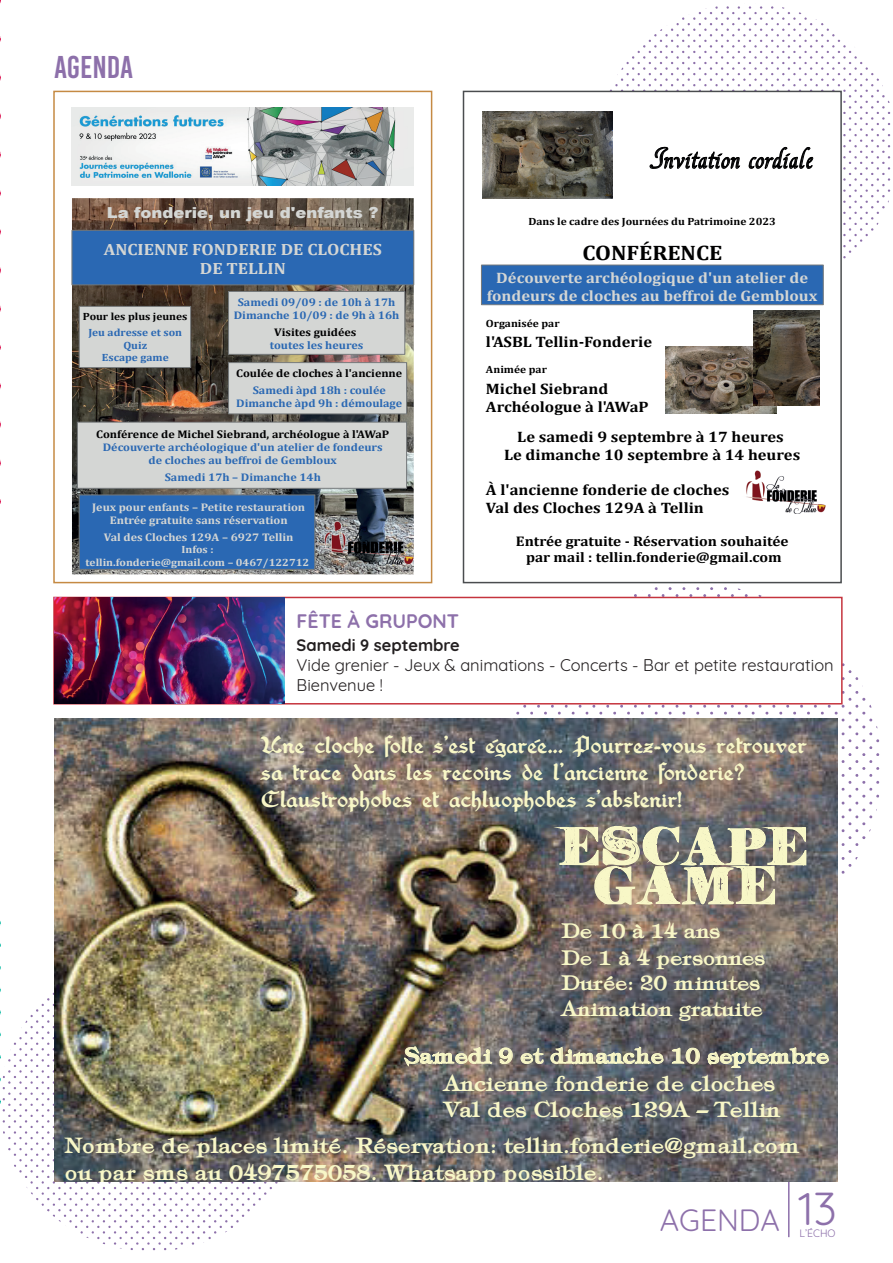
<style>
.page{position:relative;width:893px;height:1263px;background:#fff}
.page>*{position:absolute;margin:0;border:0;box-sizing:border-box;transform-origin:0 0}
.t1{font:45px "Quicksand";color:#8d70aa}
.t2{font:38.85px/39px "West Balaio";letter-spacing:.005em;color:#f8f7c7;text-align:center;scale:1.08 1}
.t3{font:31.5px "Bebas Kai";color:#8d70aa}
.t4{font:30px "Quicksand";color:#8d70aa}
.t5{font:23.4px "Francisco Lucas Briosa";letter-spacing:-.005em;color:#000001;scale:1.09 1}
.t6{font:23.25px/27px "Washington Text";color:#f8f7c7;scale:1.08 1}
.t7{font:700 21.3px/27px "Typography Times";letter-spacing:.005em;color:#f8f7c7;scale:1.08 1}
.t8{font:700 21px "Cambria";color:#000001;scale:1.09 1}
.t9{font:700 20.4px/25.8px "Typography Times";color:#f8f7c7;scale:1.08 1}
.t10{font:700 19.5px "Quicksand";color:#8d70aa}
.t11{font:16.5px/19.8px "Quicksand";color:#231f20}
.t12{font:700 16.5px "Quicksand";color:#231f20}
.t13{font:700 16.35px/19.2px "Cambria";color:#d4d6d4;text-align:center;scale:1.09 1}
.t14{font:700 15.15px/17.7px "Cambria";color:#000001;scale:1.09 1}
.t15{font:700 15.15px/17.9px "Cambria";color:#d4d6d4;text-align:center;scale:1.09 1}
.t16{font:900 15.15px "Arial";color:#d4d6d4;scale:1.09 1}
.t17{font:700 13.95px/16.4px "Cambria";color:#000001;text-align:center;scale:1.09 1}
.t18{font:700 11.1px/12.9px "Cambria";color:#2a68b3;text-align:center;scale:1.09 1}
.t19{font:700 11.1px/12.9px "Cambria";color:#d4d6d4;text-align:center;scale:1.09 1}
.t20{font:700 11.1px "Cambria";color:#000001;scale:1.09 1}
.t21{font:700 10.5px "Cambria";color:#000001;scale:1.09 1}
.t22{font:700 10.5px/12.3px "Cambria";color:#d4d6d4;text-align:center;scale:1.09 1}
.t23{font:700 10.5px/12.3px "Cambria";color:#2a68b3;text-align:center;scale:1.09 1}
.t24{font:10.5px "Quicksand";color:#8d70aa}
</style>
<div class="page">
<img style="left:506px;top:583px;width:374px;height:291px">
<img style="left:596px;top:6px;width:295px;height:253px">
<img style="left:2px;top:992px;width:300px;height:259px">
<div style="left:53px;top:597px;width:790px;height:107px;background:#fff;border:2px solid #c5343e"></div>
<hr style="left:788px;top:1181px;width:1px;height:56px;background:#8d70aa">
<img style="left:72px;top:198px;width:342px;height:376px">
<img style="left:71px;top:108px;width:343px;height:77px">
<img style="left:407px;top:522px;width:6px;height:44px">
<svg style="left:71px;top:230px;width:343px;height:185px"></svg>
<svg style="left:77px;top:421px;width:330px;height:149px"></svg>
<div style="left:53px;top:91px;width:379px;height:492px;border:2px solid #c58a43"></div>
<div style="left:463px;top:91px;width:378px;height:492px;background:#fff"></div>
<svg style="left:481px;top:264px;width:343px;height:41px"></svg>
<img style="left:666px;top:346px;width:110px;height:68px">
<img style="left:746px;top:470px;width:79px;height:43px">
<img style="left:483px;top:111px;width:130px;height:88px">
<img style="left:753px;top:311px;width:67px;height:95px">
<div style="left:463px;top:91px;width:379px;height:492px;border:2px solid #4a4d4f"></div>
<img style="left:54px;top:718px;width:784px;height:463px">
<img style="left:0;top:0;width:1px;height:504px">
<img style="left:0;top:921px;width:1px;height:183px">
<img style="left:54px;top:597px;width:231px;height:107px">
<h3 class="t3" style="left:54px;top:50px;width:81px">AGENDA</h3>
<h3 class="t16" style="left:107px;top:207px;width:251px">La fonderie, un jeu d'enfants ?</h3>
<h3 class="t13" style="left:104px;top:241px;width:257px">ANCIENNE FONDERIE DE CLOCHES<br>DE TELLIN</h3>
<p class="t18" style="left:234px;top:296px;width:153px">Samedi 09/09 : de 10h à 17h<br>Dimanche 10/09 : de 9h à 16h</p>
<p class="t20" style="left:274px;top:328px;width:77px">Visites guidées</p>
<p class="t18" style="left:270px;top:339px;width:87px">toutes les heures</p>
<p class="t20" style="left:236px;top:369px;width:154px">Coulée de cloches à l'ancienne</p>
<p class="t18" style="left:236px;top:385px;width:154px">Samedi àpd 18h : coulée<br>Dimanche àpd 9h : démoulage</p>
<p class="t20" style="left:96px;top:430px;width:270px">Conférence de Michel Siebrand, archéologue à l'AWaP</p>
<p class="t18" style="left:103px;top:442px;width:258px">Découverte archéologique d'un atelier de fondeurs de cloches au beffroi de Gembloux</p>
<p class="t18" style="left:165px;top:472px;width:145px">Samedi 17h – Dimanche 14h</p>
<p class="t21" style="left:83px;top:312px;width:97px">Pour les plus jeunes</p>
<p class="t23" style="left:88px;top:328px;width:88px">Jeu adresse et son<br>Quiz<br>Escape game</p>
<p class="t19" style="left:92px;top:502px;width:197px">Jeux pour enfants – Petite restauration<br>Entrée gratuite sans réservation</p>
<p class="t19" style="left:104px;top:532px;width:176px">Val des Cloches 129A – 6927 Tellin</p>
<p class="t22" style="left:86px;top:544px;width:207px">Infos :<br>tellin.fonderie@gmail.com – 0467/122712</p>
<h3 class="t5" style="left:649px;top:147px;width:153px">Invitation cordiale</h3>
<p class="t21" style="left:528px;top:216px;width:229px">Dans le cadre des Journées du Patrimoine 2023</p>
<h3 class="t8" style="left:582px;top:241px;width:130px">CONFÉRENCE</h3>
<h3 class="t15" style="left:487px;top:269px;width:305px">Découverte archéologique d'un atelier de fondeurs de cloches au beffroi de Gembloux</h3>
<p class="t21" style="left:486px;top:317px;width:69px">Organisée par</p>
<h3 class="t14" style="left:486px;top:334px;width:154px">l'ASBL Tellin-Fonderie</h3>
<p class="t21" style="left:486px;top:364px;width:57px">Animée par</p>
<h3 class="t14" style="left:486px;top:380px;width:151px">Michel Siebrand<br>Archéologue à l'AWaP</h3>
<h3 class="t14" style="left:504px;top:428px;width:273px;text-align:center">Le samedi 9 septembre à 17 heures<br>Le dimanche 10 septembre à 14 heures</h3>
<h3 class="t14" style="left:486px;top:481px;width:225px">À l'ancienne fonderie de cloches<br>Val des Cloches 129A à Tellin</h3>
<p class="t17" style="left:516px;top:533px;width:252px">Entrée gratuite - Réservation souhaitée par mail : tellin.fonderie@gmail.com</p>
<h3 class="t10" style="left:297px;top:604px;width:164px">FÊTE À GRUPONT</h3>
<h3 class="t12" style="left:297px;top:632px;width:165px">Samedi 9 septembre</h3>
<h3 class="t11" style="left:297px;top:653px;width:539px">Vide grenier - Jeux &amp; animations - Concerts - Bar et petite restauration<br>Bienvenue !</h3>
<h3 class="t6" style="left:261px;top:733px;width:507px">Une cloche folle s'est égarée... Pourrez-vous retrouver sa trace dans les recoins de l'ancienne fonderie?<br>Claustrophobes et achluophobes s'abstenir!</h3>
<h2 class="t2" style="left:558px;top:832px;width:233px">ESCAPE<br>GAME</h2>
<h3 class="t9" style="left:562px;top:920px;width:190px">De 10 à 14 ans<br>De 1 à 4 personnes<br>Durée: 20 minutes<br>Animation gratuite</h3>
<h3 class="t7" style="left:444px;top:1044px;width:358px;text-indent:-40px">Samedi 9 et dimanche 10 septembre<br>Ancienne fonderie de cloches<br>Val des Cloches 129A – Tellin</h3>
<h3 class="t7" style="left:65px;top:1134px;width:682px">Nombre de places limité. Réservation: tellin.fonderie@gmail.com ou par sms au 0497575058. Whatsapp possible.</h3>
<h3 class="t4" style="left:660px;top:1197px;width:121px">AGEndA</h3>
<h1 class="t1" style="left:798px;top:1173px;width:40px">13</h1>
<p class="t24" style="left:800px;top:1225px;width:38px">L’ÉCHO</p>
</div>
